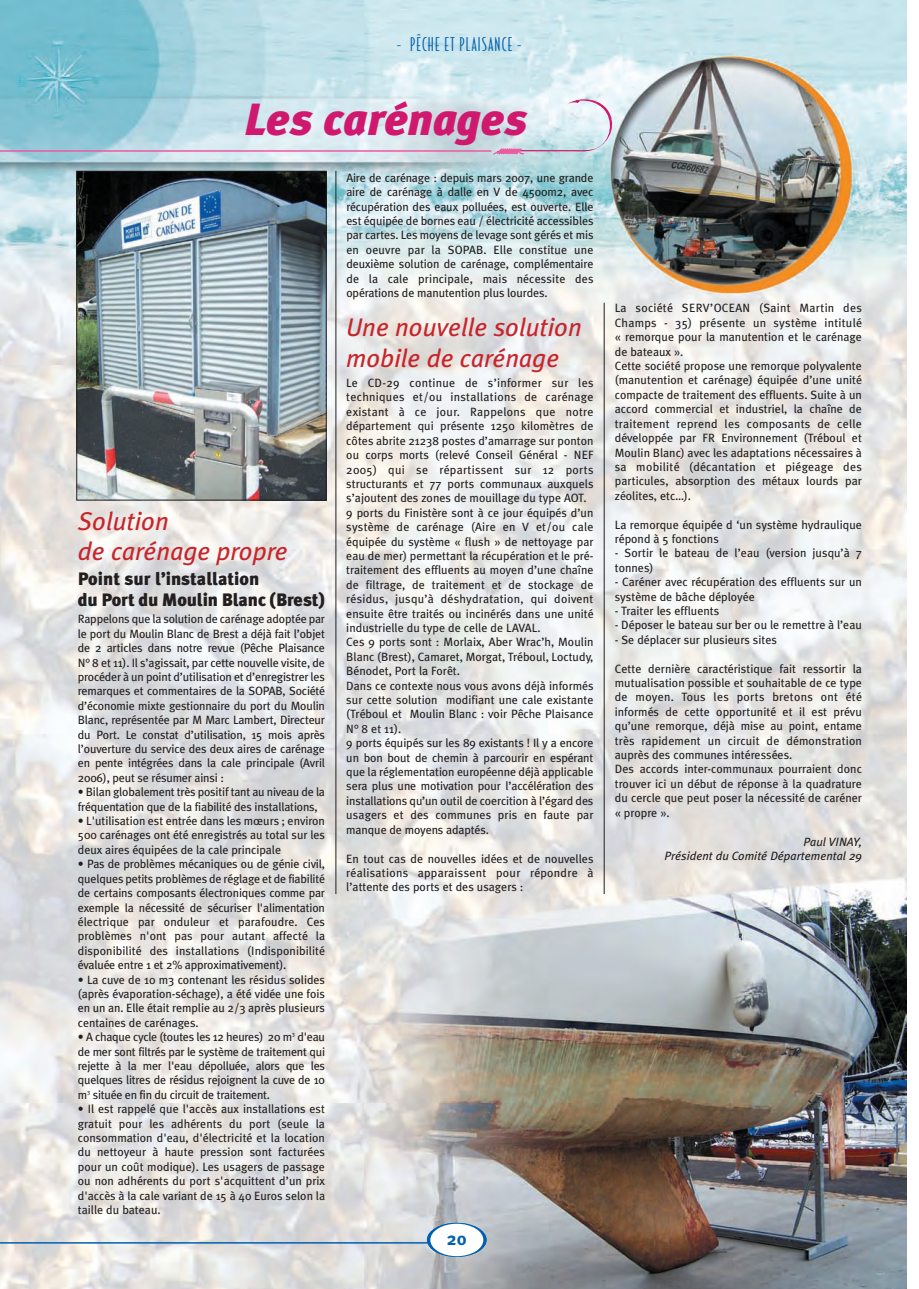
<style>
.page{position:relative;width:919px;height:1289px;background:#fff}
.page>*{position:absolute;margin:0;border:0;box-sizing:border-box;transform-origin:0 0}
.t1{font:italic 900 45px "Meta Plus";color:#d0196e}
.t2{font:italic 25.5px/30.6px "Meta Plus";color:#c8242b}
.t3{font:900 18px/21.6px "Meta Plus";color:#231f20}
.t4{font:18px "Bodega Sans";letter-spacing:.07em;color:#0160ae}
.t5{font:700 18px "Meta Plus";color:#0160ae}
.t6{font:12px/14.4px "Meta Plus";color:#231f20;text-align:justify}
.t7{font:italic 12px/14.4px "Meta Plus";color:#231f20;text-align:right}
</style>
<div class="page">
<img style="left:0;top:1px;width:905px;height:1287px">
<hr style="left:0;top:150px;width:491px;height:2px;background:#ef59a1">
<svg style="left:491px;top:95px;width:125px;height:61px;background:#d7e1e9"></svg>
<hr style="left:335px;top:171px;width:1px;height:723px;background:#231f20">
<hr style="left:603px;top:303px;width:1px;height:591px;background:#231f20">
<img style="left:78px;top:173px;width:246px;height:325px">
<div style="left:76px;top:171px;width:250px;height:329px;border:1px solid #231f20"></div>
<hr style="left:0;top:1241px;width:485px;height:2px;background:#0160ae">
<svg style="left:427px;top:1222px;width:59px;height:34px"></svg>
<div style="left:430px;top:1223px;width:53px;height:33px;background:#fff;border-radius:50%"></div>
<p class="t4" style="left:396px;top:37px;width:127px">- PÊCHE ET PLAISANCE -</p>
<p class="t1" style="left:244px;top:102px;width:284px">Les carénages</p>
<p class="t2" style="left:78px;top:507px;width:211px">Solution<br>de carénage propre</p>
<p class="t3" style="left:78px;top:569px;width:249px">Point sur l’installation<br>du Port du Moulin Blanc (Brest)</p>
<p class="t6" style="left:78px;top:613px;width:249px">Rappelons que la solution de carénage adoptée par le port du Moulin Blanc de Brest a déjà fait l’objet de 2 articles dans notre revue (Pêche Plaisance N° 8 et 11). Il s’agissait, par cette nouvelle visite, de procéder à un point d’utilisation et d’enregistrer les remarques et commentaires de la SOPAB, Société d’économie mixte gestionnaire du port du Moulin Blanc, représentée par M Marc Lambert, Directeur du Port. Le constat d’utilisation, 15 mois après l’ouverture du service des deux aires de carénage en pente intégrées dans la cale principale (Avril 2006), peut se résumer ainsi :</p>
<p class="t6" style="left:78px;top:785px;width:249px">• Bilan globalement très positif tant au niveau de la fréquentation que de la fiabilité des installations,</p>
<p class="t6" style="left:78px;top:814px;width:249px">• L'utilisation est entrée dans les mœurs ; environ 500 carénages ont été enregistrés au total sur les deux aires équipées de la cale principale</p>
<p class="t6" style="left:78px;top:857px;width:249px">• Pas de problèmes mécaniques ou de génie civil, quelques petits problèmes de réglage et de fiabilité de certains composants électroniques comme par exemple la nécessité de sécuriser l'alimentation électrique par onduleur et parafoudre. Ces problèmes n'ont pas pour autant affecté la disponibilité des installations (Indisponibilité évaluée entre 1 et 2% approximativement).</p>
<p class="t6" style="left:78px;top:973px;width:249px">• La cuve de 10 m3 contenant les résidus solides (après évaporation-séchage), a été vidée une fois en un an. Elle était remplie au 2/3 après plusieurs centaines de carénages.</p>
<p class="t6" style="left:78px;top:1030px;width:249px">• A chaque cycle (toutes les 12 heures) 20 m<sup>3</sup> d'eau de mer sont filtrés par le système de traitement qui rejette à la mer l'eau dépolluée, alors que les quelques litres de résidus rejoignent la cuve de 10 m<sup>3</sup> située en fin du circuit de traitement.</p>
<p class="t6" style="left:78px;top:1102px;width:249px">• Il est rappelé que l'accès aux installations est gratuit pour les adhérents du port (seule la consommation d'eau, d'électricité et la location du nettoyeur à haute pression sont facturées pour un coût modique). Les usagers de passage ou non adhérents du port s'acquittent d’un prix d'accès à la cale variant de 15 à 40 Euros selon la taille du bateau.</p>
<p class="t6" style="left:346px;top:171px;width:249px">Aire de carénage : depuis mars 2007, une grande aire de carénage à dalle en V de 4500m2, avec récupération des eaux polluées, est ouverte. Elle est équipée de bornes eau / électricité accessibles par cartes. Les moyens de levage sont gérés et mis en oeuvre par la SOPAB. Elle constitue une deuxième solution de carénage, complémentaire de la cale principale, mais nécessite des opérations de manutention plus lourdes.</p>
<p class="t2" style="left:346px;top:314px;width:237px">Une nouvelle solution mobile de carénage</p>
<p class="t6" style="left:346px;top:376px;width:249px;text-align:left">Le CD-29 continue de s’informer sur les techniques et/ou installations de carénage existant à ce jour. Rappelons que notre département qui présente 1250 kilomètres de côtes abrite 21238 postes d’amarrage sur ponton ou corps morts (relevé Conseil Général - NEF 2005) qui se répartissent sur 12 ports structurants et 77 ports communaux auxquels s’ajoutent des zones de mouillage du type AOT.<br>9 ports du Finistère sont à ce jour équipés d’un système de carénage (Aire en V et/ou cale équipée du système « flush » de nettoyage par eau de mer) permettant la récupération et le pré&shy;traitement des effluents au moyen d’une chaîne de filtrage, de traitement et de stockage de résidus, jusqu’à déshydratation, qui doivent ensuite être traités ou incinérés dans une unité industrielle du type de celle de LAVAL.<br>Ces 9 ports sont : Morlaix, Aber Wrac’h, Moulin Blanc (Brest), Camaret, Morgat, Tréboul, Loctudy, Bénodet, Port la Forêt.<br>Dans ce contexte nous vous avons déjà informés sur cette solution modifiant une cale existante (Tréboul et Moulin Blanc : voir Pêche Plaisance N° 8 et 11).<br>9 ports équipés sur les 89 existants ! Il y a encore un bon bout de chemin à parcourir en espérant que la réglementation européenne déjà applicable sera plus une motivation pour l’accélération des installations qu’un outil de coercition à l’égard des usagers et des communes pris en faute par manque de moyens adaptés.</p>
<p class="t6" style="left:346px;top:852px;width:249px">En tout cas de nouvelles idées et de nouvelles réalisations apparaissent pour répondre à l’attente des ports et des usagers :</p>
<p class="t5" style="left:447px;top:1231px;width:21px">20</p>
<p class="t6" style="left:614px;top:302px;width:249px;text-align:left">La société SERV’OCEAN (Saint Martin des Champs - 35) présente un système intitulé « remorque pour la manutention et le carénage de bateaux ».<br>Cette société propose une remorque polyvalente (manutention et carénage) équipée d’une unité compacte de traitement des effluents. Suite à un accord commercial et industriel, la chaîne de traitement reprend les composants de celle développée par FR Environnement (Tréboul et Moulin Blanc) avec les adaptations nécessaires à sa mobilité (décantation et piégeage des particules, absorption des métaux lourds par zéolites, etc…).</p>
<p class="t6" style="left:614px;top:518px;width:249px">La remorque équipée d ‘un système hydraulique répond à 5 fonctions</p>
<p class="t6" style="left:614px;top:547px;width:249px">- Sortir le bateau de l’eau (version jusqu’à 7 tonnes)</p>
<p class="t6" style="left:614px;top:575px;width:249px">- Caréner avec récupération des effluents sur un système de bâche déployée</p>
<p class="t6" style="left:614px;top:604px;width:106px">- Traiter les effluents</p>
<p class="t6" style="left:614px;top:619px;width:249px">- Déposer le bateau sur ber ou le remettre à l’eau</p>
<p class="t6" style="left:614px;top:633px;width:164px">- Se déplacer sur plusieurs sites</p>
<p class="t6" style="left:614px;top:662px;width:249px;text-align:left">Cette dernière caractéristique fait ressortir la mutualisation possible et souhaitable de ce type de moyen. Tous les ports bretons ont été informés de cette opportunité et il est prévu qu’une remorque, déjà mise au point, entame très rapidement un circuit de démonstration auprès des communes intéressées.<br>Des accords inter-communaux pourraient donc trouver ici un début de réponse à la quadrature du cercle que peut poser la nécessité de caréner « propre ».</p>
<p class="t7" style="left:664px;top:835px;width:199px">Paul VINAY,<br>Président du Comité Départemental 29</p>
</div>
